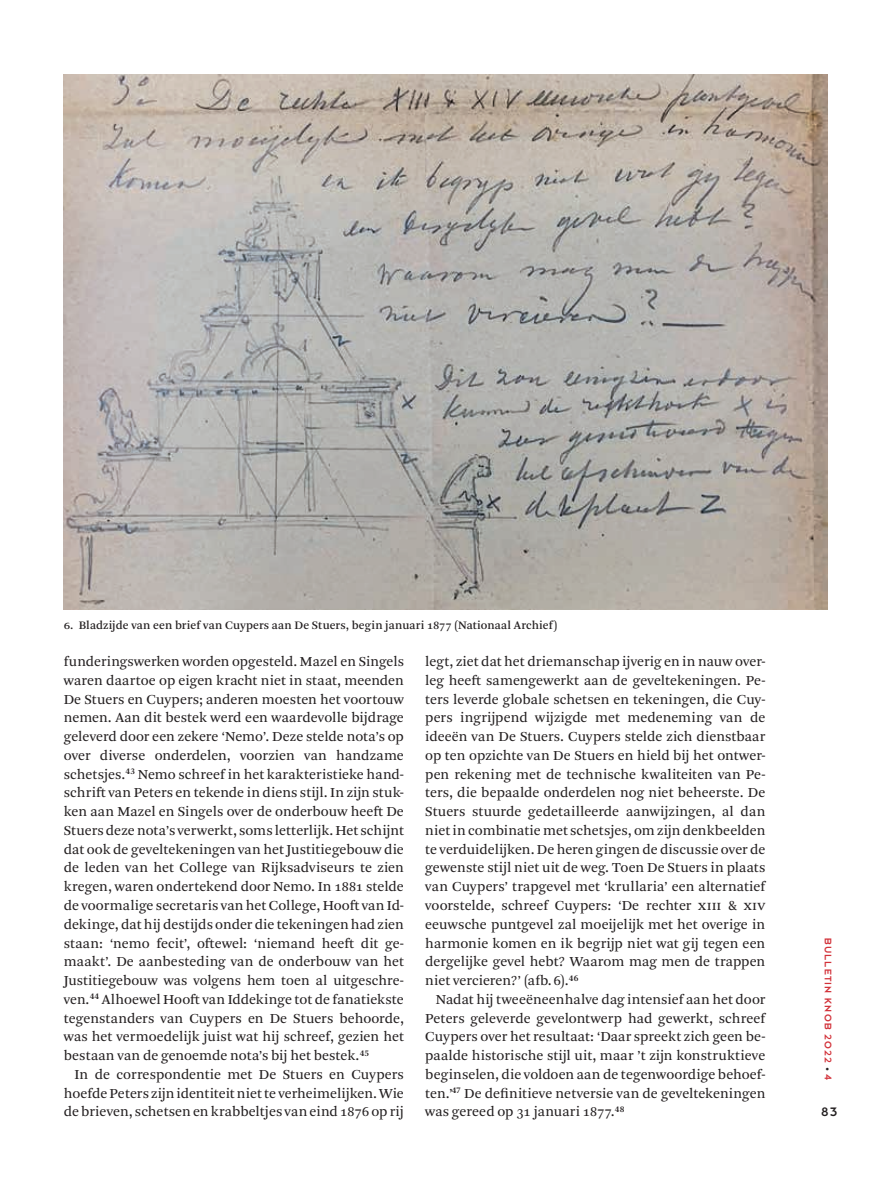
<style>
.page{position:relative;width:893px;height:1191px;background:#fff}
.page>*{position:absolute;margin:0;border:0;box-sizing:border-box;transform-origin:0 0}
.t1{font:14.4px/18.8px "Arnhem Pro Blond";color:#231f20;text-align:justify}
.t2{font:13.5px "Dessau Pro";color:#231f20}
.t3{font:12px "Arnhem Pro";letter-spacing:.01em;color:#231f20}
.t4{font:10.5px "Dessau Pro";letter-spacing:.11em;color:#d23139}
.s1{font-size:12.3px}
.s2{font-size:8.25px;color:#231f20}
</style>
<div class="page">
<img style="left:64px;top:74px;width:763px;height:536px">
<p class="t3" style="left:64px;top:617px;width:495px"><span class="s1">6</span>. Bladzijde van een brief van Cuypers aan De Stuers, begin januari 1877 (Nationaal Archief)</p>
<p class="t1" style="left:64px;top:652px;width:342px">funderingswerken worden opgesteld. Mazel en Singels waren daartoe op eigen kracht niet in staat, meenden De Stuers en Cuypers; anderen moesten het voortouw nemen. Aan dit bestek werd een waardevolle bijdrage geleverd door een zekere ‘Nemo’. Deze stelde nota’s op over diverse onderdelen, voorzien van handzame schetsjes.<sup>43</sup> Nemo schreef in het karakteristieke hand&shy;schrift van Peters en tekende in diens stijl. In zijn stuk&shy;ken aan Mazel en Singels over de onderbouw heeft De Stuers deze nota’s verwerkt, soms letterlijk. Het schijnt dat ook de geveltekeningen van het Justitiegebouw die de leden van het College van Rijksadviseurs te zien kregen, waren ondertekend door Nemo. In 1881 stelde de voormalige secretaris van het College, Hooft van Id&shy;dekinge, dat hij destijds onder die tekeningen had zien staan: ‘nemo fecit’, oftewel: ‘niemand heeft dit ge&shy;maakt’. De aanbesteding van de onderbouw van het Justitiegebouw was volgens hem toen al uitgeschre&shy;ven.<sup>44</sup> Alhoewel Hooft van Iddekinge tot de fanatiekste tegenstanders van Cuypers en De Stuers behoorde, was het vermoedelijk juist wat hij schreef, gezien het bestaan van de genoemde nota’s bij het bestek.<sup>45</sup></p>
<p class="t1" style="left:64px;top:1065px;width:342px;text-indent:11px">In de correspondentie met De Stuers en Cuypers hoefde Peters zijn identiteit niet te verheimelijken. Wie de brieven, schetsen en krabbeltjes van eind 1876 op rij</p>
<p class="t1" style="left:425px;top:652px;width:342px">legt, ziet dat het driemanschap ijverig en in nauw over&shy;leg heeft samengewerkt aan de geveltekeningen. Pe&shy;ters leverde globale schetsen en tekeningen, die Cuy&shy;pers ingrijpend wijzigde met medeneming van de ideeën van De Stuers. Cuypers stelde zich dienstbaar op ten opzichte van De Stuers en hield bij het ontwer&shy;pen rekening met de technische kwaliteiten van Pe&shy;ters, die bepaalde onderdelen nog niet beheerste. De Stuers stuurde gedetailleerde aanwijzingen, al dan niet in combinatie met schetsjes, om zijn denkbeelden te verduidelijken. De heren gingen de discussie over de gewenste stijl niet uit de weg. Toen De Stuers in plaats van Cuypers’ trapgevel met ‘krullaria’ een alternatief voorstelde, schreef Cuypers: ‘De rechter XIII &amp; XIV eeuwsche puntgevel zal moeijelijk met het overige in harmonie komen en ik begrijp niet wat gij tegen een dergelijke gevel hebt? Waarom mag men de trappen niet vercieren?’ (afb.6).<sup>46</sup></p>
<p class="t1" style="left:425px;top:990px;width:342px;text-indent:11px">Nadat hij tweeëneenhalve dag intensief aan het door Peters geleverde gevelontwerp had gewerkt, schreef Cuypers over het resultaat: ‘Daar spreekt zich geen be&shy;paalde historische stijl uit, maar ’t zijn konstruktieve beginselen, die voldoen aan de tegenwoordige behoef&shy;ten.’<sup>47</sup> De definitieve netversie van de geveltekeningen was gereed op 31 januari 1877.<sup>48</sup></p>
<p class="t4" style="left:833px;top:938px;width:144px;rotate:90deg">BULLETIN KNOB 2022 <span class="s2">•</span> 4</p>
<p class="t2" style="left:821px;top:1105px;width:18px">83</p>
</div>
